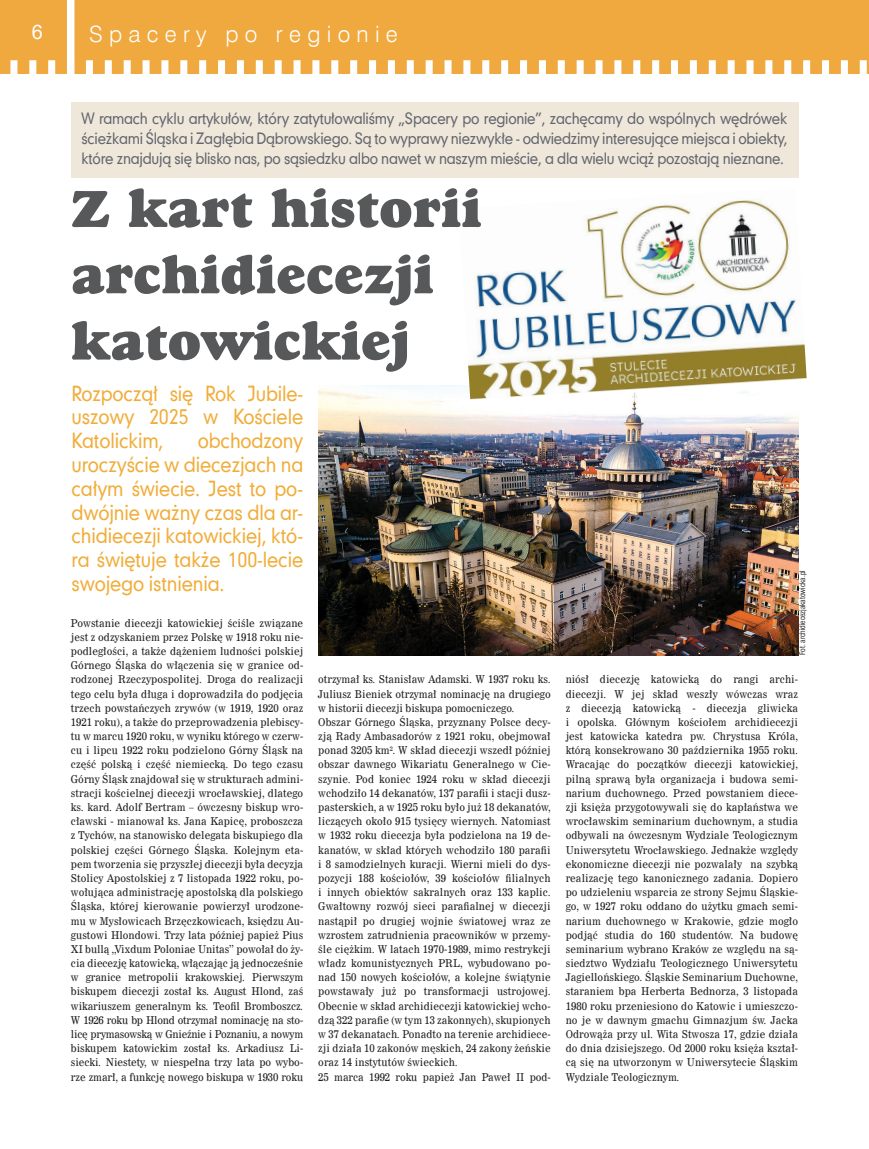
<style>
.page{position:relative;width:869px;height:1149px;background:#fff}
.page>*{position:absolute;margin:0;border:0;box-sizing:border-box;transform-origin:0 0}
.tytul{font:53.75px "Goudy Hvyface EU";color:#57585a}
.t1{font:22.5px "Swis 721 Lt EU";letter-spacing:.28em;color:#fff}
.lead{font:20px/23.8px "Geometric 706 Md EU";letter-spacing:-.01em;color:#f1ad3a;text-align:justify;scale:.9 1}
.t2{font:20px "Arial";color:#fff}
.lead-2{font:15px/20px "Geometric 706 Md EU";letter-spacing:-.02em;color:#62656d;text-align:justify;scale:.9 1}
.tekst{font:10.62px/14.1px "News 705 EU";letter-spacing:-.01em;color:#231f20;text-align:justify;scale:.9 1}
.autor_foto{font:7.5px "Swis 721 Cn EU";color:#231f20}
</style>
<div class="page">
<div style="left:0;top:0;width:868px;height:73px;background:#f0a93f"></div>
<div style="left:67px;top:0;width:7px;height:102px;background:#fff"></div>
<hr style="left:0;top:60px;width:1px;height:38px;background:#fff">
<div style="left:10px;top:60px;width:7px;height:38px;background:#fff"></div>
<div style="left:29px;top:60px;width:7px;height:38px;background:#fff"></div>
<div style="left:48px;top:60px;width:7px;height:38px;background:#fff"></div>
<div style="left:86px;top:60px;width:7px;height:38px;background:#fff"></div>
<div style="left:105px;top:60px;width:7px;height:38px;background:#fff"></div>
<div style="left:124px;top:60px;width:7px;height:38px;background:#fff"></div>
<div style="left:142px;top:60px;width:7px;height:38px;background:#fff"></div>
<div style="left:161px;top:60px;width:7px;height:38px;background:#fff"></div>
<div style="left:180px;top:60px;width:7px;height:38px;background:#fff"></div>
<div style="left:199px;top:60px;width:7px;height:38px;background:#fff"></div>
<div style="left:218px;top:60px;width:7px;height:38px;background:#fff"></div>
<div style="left:237px;top:60px;width:7px;height:38px;background:#fff"></div>
<div style="left:256px;top:60px;width:7px;height:38px;background:#fff"></div>
<div style="left:274px;top:60px;width:7px;height:38px;background:#fff"></div>
<div style="left:293px;top:60px;width:7px;height:38px;background:#fff"></div>
<div style="left:312px;top:60px;width:7px;height:38px;background:#fff"></div>
<div style="left:331px;top:60px;width:7px;height:38px;background:#fff"></div>
<div style="left:350px;top:60px;width:7px;height:38px;background:#fff"></div>
<div style="left:369px;top:60px;width:7px;height:38px;background:#fff"></div>
<div style="left:388px;top:60px;width:7px;height:38px;background:#fff"></div>
<div style="left:406px;top:60px;width:7px;height:38px;background:#fff"></div>
<div style="left:425px;top:60px;width:7px;height:38px;background:#fff"></div>
<div style="left:444px;top:60px;width:7px;height:38px;background:#fff"></div>
<div style="left:463px;top:60px;width:7px;height:38px;background:#fff"></div>
<div style="left:482px;top:60px;width:7px;height:38px;background:#fff"></div>
<div style="left:501px;top:60px;width:7px;height:38px;background:#fff"></div>
<div style="left:520px;top:60px;width:7px;height:38px;background:#fff"></div>
<div style="left:538px;top:60px;width:7px;height:38px;background:#fff"></div>
<div style="left:557px;top:60px;width:7px;height:38px;background:#fff"></div>
<div style="left:576px;top:60px;width:7px;height:38px;background:#fff"></div>
<div style="left:595px;top:60px;width:7px;height:38px;background:#fff"></div>
<div style="left:614px;top:60px;width:7px;height:38px;background:#fff"></div>
<div style="left:633px;top:60px;width:7px;height:38px;background:#fff"></div>
<div style="left:651px;top:60px;width:7px;height:38px;background:#fff"></div>
<div style="left:670px;top:60px;width:7px;height:38px;background:#fff"></div>
<div style="left:689px;top:60px;width:7px;height:38px;background:#fff"></div>
<div style="left:708px;top:60px;width:7px;height:38px;background:#fff"></div>
<div style="left:727px;top:60px;width:7px;height:38px;background:#fff"></div>
<div style="left:746px;top:60px;width:7px;height:38px;background:#fff"></div>
<div style="left:765px;top:60px;width:7px;height:38px;background:#fff"></div>
<div style="left:783px;top:60px;width:7px;height:38px;background:#fff"></div>
<div style="left:802px;top:60px;width:7px;height:38px;background:#fff"></div>
<div style="left:821px;top:60px;width:7px;height:38px;background:#fff"></div>
<div style="left:840px;top:60px;width:7px;height:38px;background:#fff"></div>
<div style="left:859px;top:60px;width:7px;height:38px;background:#fff"></div>
<div style="left:71px;top:102px;width:726px;height:76px;background:#efe7da"></div>
<img style="left:319px;top:385px;width:478px;height:269px">
<img style="left:458px;top:200px;width:348px;height:199px">
<p class="t1" style="left:89px;top:20px;width:310px">Spacery po regionie</p>
<p class="t2" style="left:20px;top:19px;width:24px">66</p>
<h2 class="t1" style="left:76px;top:20px;width:172px">Wydarzenia</h2>
<p class="lead-2" style="left:82px;top:108px;width:785px">W ramach cyklu artykułów, który zatytułowaliśmy „Spacery po regionie”, zachęcamy do wspólnych wędrówek ścieżkami Śląska i Zagłębia Dąbrowskiego. Są to wyprawy niezwykłe - odwiedzimy interesujące miejsca i obiekty, które znajdują się blisko nas, po sąsiedzku albo nawet w naszym mieście, a dla wielu wciąż pozostają nieznane.</p>
<p class="tytul" style="left:71px;top:176px;width:412px">Z kart historii</p>
<p class="tytul" style="left:71px;top:242px;width:364px">archidiecezji</p>
<p class="tytul" style="left:71px;top:309px;width:340px">katowickiej</p>
<p class="lead" style="left:71px;top:381px;width:259px">Rozpoczął się Rok Jubile&shy;uszowy 2025 w Kościele Katolickim,</p>
<p class="lead" style="left:71px;top:429px;width:259px;text-indent:126px">obchodzony uroczyście w diecezjach na całym świecie. Jest to po&shy;dwójnie ważny czas dla ar&shy;chidiecezji katowickiej, któ&shy;ra świętuje także 100-lecie swojego istnienia.</p>
<p class="tekst" style="left:71px;top:616px;width:259px">Powstanie diecezji katowickiej ściśle związane jest z odzyskaniem przez Polskę w 1918 roku nie&shy;podległości, a także dążeniem ludności polskiej Górnego Śląska do włączenia się w granice od&shy;rodzonej Rzeczypospolitej. Droga do realizacji tego celu była długa i doprowadziła do podjęcia trzech powstańczych zrywów (w 1919, 1920 oraz 1921 roku), a także do przeprowadzenia plebiscy&shy;tu w marcu 1920 roku, w wyniku którego w czerw&shy;cu i lipcu 1922 roku podzielono Górny Śląsk na część polską i część niemiecką. Do tego czasu Górny Śląsk znajdował się w strukturach admini&shy;stracji kościelnej diecezji wrocławskiej, dlatego ks. kard. Adolf Bertram – ówczesny biskup wro&shy;cławski - mianował ks. Jana Kapicę, proboszcza z Tychów, na stanowisko delegata biskupiego dla polskiej części Górnego Śląska. Kolejnym eta&shy;pem tworzenia się przyszłej diecezji była decyzja Stolicy Apostolskiej z 7 listopada 1922 roku, po&shy;wołująca administrację apostolską dla polskiego Śląska, której kierowanie powierzył urodzone&shy;mu w Mysłowicach Brzęczkowicach, księdzu Au&shy;gustowi Hlondowi. Trzy lata później papież Pius XI bullą „Vixdum Poloniae Unitas” powołał do ży&shy;cia diecezję katowicką, włączając ją jednocześnie w granice metropolii krakowskiej. Pierwszym biskupem diecezji został ks. August Hlond, zaś wikariuszem generalnym ks. Teofil Bromboszcz.<br>W 1926 roku bp Hlond otrzymał nominację na sto&shy;licę prymasowską w Gnieźnie i Poznaniu, a nowym biskupem katowickim został ks. Arkadiusz Li&shy;siecki. Niestety, w niespełna trzy lata po wybo&shy;rze zmarł, a funkcję nowego biskupa w 1930 roku</p>
<p class="tekst" style="left:318px;top:672px;width:259px">otrzymał ks. Stanisław Adamski. W 1937 roku ks.<br>Juliusz Bieniek otrzymał nominację na drugiego w historii diecezji biskupa pomocniczego.</p>
<p class="tekst" style="left:318px;top:715px;width:259px">Obszar Górnego Śląska, przyznany Polsce decy&shy;zją Rady Ambasadorów z 1921 roku, obejmował ponad 3205 km<sup>2</sup>. W skład diecezji wszedł później obszar dawnego Wikariatu Generalnego w Cie&shy;szynie. Pod koniec 1924 roku w skład diecezji wchodziło 14 dekanatów, 137 parafii i stacji dusz&shy;pasterskich, a w 1925 roku było już 18 dekanatów, liczących około 915 tysięcy wiernych. Natomiast w 1932 roku diecezja była podzielona na 19 de&shy;kanatów, w skład których wchodziło 180 parafii i 8 samodzielnych kuracji. Wierni mieli do dys&shy;pozycji 188 kościołów, 39 kościołów filialnych i innych obiektów sakralnych oraz 133 kaplic.<br>Gwałtowny rozwój sieci parafialnej w diecezji nastąpił po drugiej wojnie światowej wraz ze wzrostem zatrudnienia pracowników w przemy&shy;śle ciężkim. W latach 1970-1989, mimo restrykcji władz komunistycznych PRL, wybudowano po&shy;nad 150 nowych kościołów, a kolejne świątynie powstawały już po transformacji ustrojowej.<br>Obecnie w skład archidiecezji katowickiej wcho&shy;dzą 322 parafie (w tym 13 zakonnych), skupionych w 37 dekanatach. Ponadto na terenie archidiece&shy;zji działa 10 zakonów męskich, 24 zakony żeńskie oraz 14 instytutów świeckich.</p>
<p class="tekst" style="left:318px;top:1069px;width:259px">25 marca 1992 roku papież Jan Paweł II pod-</p>
<p class="autor_foto" style="left:797px;top:654px;width:86px;rotate:-90deg">Fot. archidiecezjakatowicka.pl</p>
<p class="tekst" style="left:565px;top:672px;width:259px">niósł diecezję katowicką do rangi archi&shy;diecezji. W jej skład weszły wówczas wraz z diecezją katowicką - diecezja gliwicka i opolska. Głównym kościołem archidiecezji jest katowicka katedra pw. Chrystusa Króla, którą konsekrowano 30 października 1955 roku.<br>Wracając do początków diecezji katowickiej, pilną sprawą była organizacja i budowa semi&shy;narium duchownego. Przed powstaniem diece&shy;zji księża przygotowywali się do kapłaństwa we wrocławskim seminarium duchownym, a studia odbywali na ówczesnym Wydziale Teologicznym Uniwersytetu Wrocławskiego. Jednakże względy ekonomiczne diecezji nie pozwalały na szybką realizację tego kanonicznego zadania. Dopiero po udzieleniu wsparcia ze strony Sejmu Śląskie&shy;go, w 1927 roku oddano do użytku gmach semi&shy;narium duchownego w Krakowie, gdzie mogło podjąć studia do 160 studentów. Na budowę seminarium wybrano Kraków ze względu na są&shy;siedztwo Wydziału Teologicznego Uniwersytetu Jagiellońskiego. Śląskie Seminarium Duchowne, staraniem bpa Herberta Bednorza, 3 listopada 1980 roku przeniesiono do Katowic i umieszczo&shy;no je w dawnym gmachu Gimnazjum św. Jacka Odrowąża przy ul. Wita Stwosza 17, gdzie działa do dnia dzisiejszego. Od 2000 roku księża kształ&shy;cą się na utworzonym w Uniwersytecie Śląskim Wydziale Teologicznym.</p>
</div>
